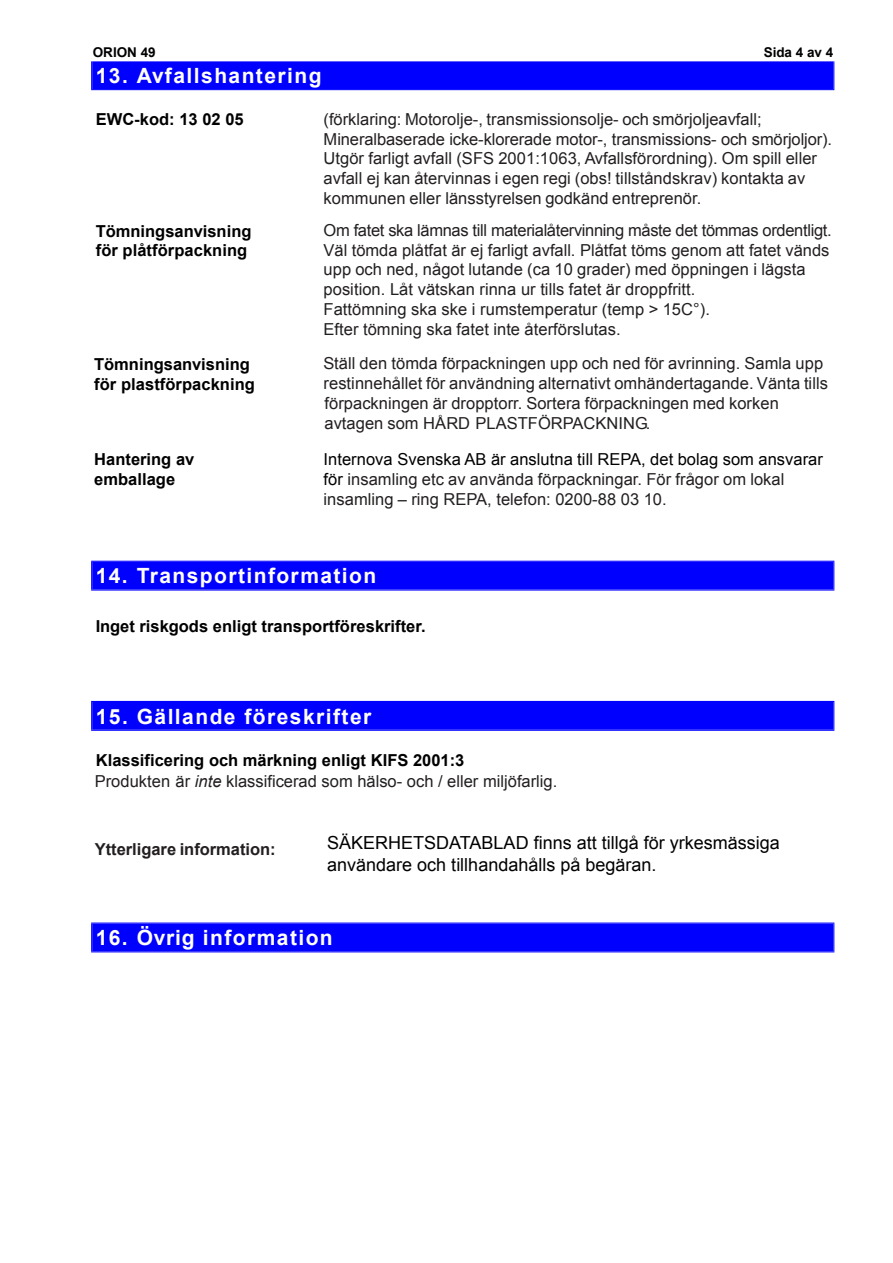
<style>
.page{position:relative;width:893px;height:1263px;background:#fff}
.page>*{position:absolute;margin:0;border:0;box-sizing:border-box;transform-origin:0 0}
.t1{font:700 21px "Arial";letter-spacing:.07em;color:#fff}
.t2{font:18px/21.6px "Arial";color:#000}
.t3{font:16.5px/19.8px "Arial";letter-spacing:.005em;color:#231f20}
.t4{font:700 16.5px/19.8px "Arial";color:#000}
.t5{font:700 16.5px "Arial";color:#231f20}
.t6{font:700 13.5px "Arial";color:#000}
.s1{color:#000}
.s2{font-style:italic}
</style>
<div class="page">
<div style="left:92px;top:61px;width:741px;height:28px;background:#00f"></div>
<hr style="left:91px;top:89px;width:743px;height:1px;background:#00f">
<svg style="left:91px;top:61px;width:1px;height:28px"></svg>
<svg style="left:833px;top:61px;width:1px;height:28px"></svg>
<div style="left:92px;top:562px;width:741px;height:28px;background:#00f"></div>
<hr style="left:91px;top:561px;width:743px;height:1px;background:#00f">
<hr style="left:91px;top:590px;width:743px;height:1px;background:#00f">
<svg style="left:91px;top:562px;width:1px;height:28px"></svg>
<svg style="left:833px;top:562px;width:1px;height:28px"></svg>
<div style="left:92px;top:702px;width:741px;height:28px;background:#00f"></div>
<hr style="left:91px;top:701px;width:743px;height:1px;background:#00f">
<hr style="left:91px;top:730px;width:743px;height:1px;background:#00f">
<svg style="left:91px;top:702px;width:1px;height:28px"></svg>
<svg style="left:833px;top:702px;width:1px;height:28px"></svg>
<div style="left:92px;top:924px;width:741px;height:27px;background:#00f"></div>
<hr style="left:91px;top:923px;width:743px;height:1px;background:#00f">
<hr style="left:91px;top:951px;width:743px;height:1px;background:#00f">
<svg style="left:91px;top:924px;width:1px;height:27px"></svg>
<svg style="left:833px;top:924px;width:1px;height:27px"></svg>
<p class="t6" style="left:93px;top:43px;width:64px">ORION 49</p>
<p class="t6" style="left:763px;top:43px;width:71px">Sida 4 av 4</p>
<p class="t1" style="left:96px;top:62px;width:227px">13. Avfallshantering</p>
<p class="t4" style="left:96px;top:110px;width:149px">EWC-kod: 13 02 05</p>
<p class="t3" style="left:323px;top:109px;width:510px">(förklaring: Motorolje-, transmissionsolje- och smörjoljeavfall; Mineralbaserade icke-klorerade motor-, transmissions- och smörjoljor).<br>Utgör farligt avfall (SFS 2001:1063, Avfallsförordning). Om spill eller avfall ej kan återvinnas i egen regi (obs! tillståndskrav) kontakta av kommunen eller länsstyrelsen godkänd entreprenör.</p>
<p class="t3" style="left:323px;top:220px;width:509px">Om fatet ska lämnas till materialåtervinning måste det tömmas ordentligt.<br>Väl tömda plåtfat är ej farligt avfall. Plåtfat töms genom att fatet vänds upp och ned, något lutande (ca 10 grader) med öppningen i lägsta position. Låt vätskan rinna ur tills fatet är droppfritt.<br>Fattömning ska ske i rumstemperatur (temp &gt; 15C°).<br>Efter tömning ska fatet inte återförslutas.</p>
<p class="t3" style="left:323px;top:354px;width:506px">Ställ den tömda förpackningen upp och ned för avrinning. Samla upp restinnehållet för användning alternativt omhändertagande. Vänta tills förpackningen är dropptorr. Sortera förpackningen med korken avtagen som HÅRD PLASTFÖRPACKNING.</p>
<p class="t3" style="left:323px;top:449px;width:501px"><span class="s1">Internova Svenska AB är anslutna till REPA, det bolag som ansvarar för</span> insamling etc av använda förpackningar. För frågor om lokal insamling – ring REPA, telefon: 0200-88 03 10.</p>
<p class="t4" style="left:96px;top:222px;width:157px">Tömningsanvisning för plåtförpackning</p>
<p class="t4" style="left:94px;top:355px;width:162px">Tömningsanvisning för plastförpackning</p>
<p class="t4" style="left:94px;top:450px;width:102px">Hantering av emballage</p>
<p class="t1" style="left:96px;top:562px;width:282px">14. Transportinformation</p>
<p class="t4" style="left:96px;top:617px;width:331px">Inget riskgods enligt transportföreskrifter.</p>
<p class="t1" style="left:96px;top:702px;width:277px">15. Gällande föreskrifter</p>
<p class="t4" style="left:96px;top:751px;width:370px">Klassificering och märkning enligt KIFS 2001:3</p>
<p class="t3" style="left:95px;top:771px;width:464px">Produkten är <span class="s2">inte</span> klassificerad som hälso- och / eller miljöfarlig.</p>
<p class="t5" style="left:95px;top:839px;width:183px">Ytterligare information:</p>
<p class="t2" style="left:327px;top:832px;width:454px">SÄKERHETSDATABLAD finns att tillgå för yrkesmässiga användare och tillhandahålls på begäran.</p>
<p class="t1" style="left:96px;top:924px;width:238px">16. Övrig information</p>
</div>
